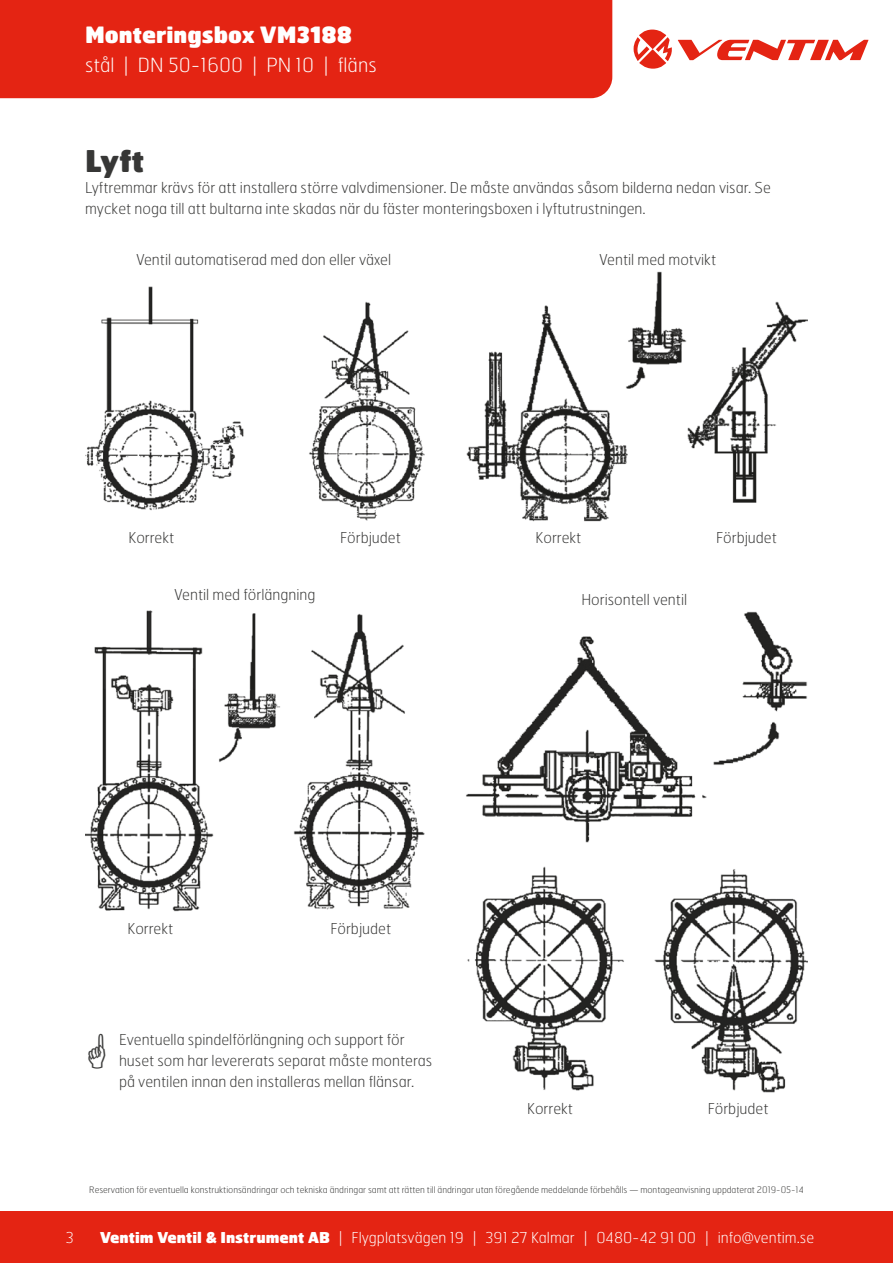
<style>
.page{position:relative;width:893px;height:1263px;background:#fff}
.page>*{position:absolute;margin:0;border:0;box-sizing:border-box;transform-origin:0 0}
.t1{font:900 30px "Hermes FB";color:#373736}
.t2{font:900 22.5px "Hermes FB";color:#fff}
.t3{font:100 19.5px "Hermes FB";color:#fff}
.t4{font:100 15px/21px "Hermes FB";color:#373736}
.t5{font:100 15px "Hermes FB";color:#fff}
.t6{font:100 9px "Hermes FB";color:#373736}
.s1{font-weight:900}
</style>
<div class="page">
<div style="left:0;top:1212px;width:893px;height:51px;background:#e42413"></div>
<div style="left:0;top:0;width:612px;height:98px;background:#e42413"></div>
<svg style="left:634px;top:30px;width:38px;height:39px"></svg>
<svg style="left:678px;top:40px;width:190px;height:20px"></svg>
<img style="left:85px;top:271px;width:723px;height:821px">
<svg style="left:89px;top:1033px;width:17px;height:35px"></svg>
<h2 class="t2" style="left:85px;top:20px;width:269px">Monteringsbox VM3188</h2>
<h3 class="t3" style="left:85px;top:52px;width:293px">stål | DN 50-1600 | PN 10 | fläns</h3>
<h1 class="t1" style="left:85px;top:141px;width:61px">Lyft</h1>
<p class="t4" style="left:85px;top:177px;width:687px">Lyftremmar krävs för att installera större valvdimensioner. De måste användas såsom bilderna nedan visar. Se mycket noga till att bultarna inte skadas när du fäster monteringsboxen i lyftutrustningen.</p>
<p class="t4" style="left:136px;top:249px;width:256px">Ventil automatiserad med don eller växel</p>
<p class="t4" style="left:599px;top:249px;width:118px">Ventil med motvikt</p>
<p class="t4" style="left:129px;top:527px;width:47px">Korrekt</p>
<p class="t4" style="left:340px;top:527px;width:62px">Förbjudet</p>
<p class="t4" style="left:536px;top:527px;width:47px">Korrekt</p>
<p class="t4" style="left:716px;top:527px;width:62px">Förbjudet</p>
<p class="t4" style="left:174px;top:583px;width:143px">Ventil med förlängning</p>
<p class="t4" style="left:581px;top:589px;width:107px">Horisontell ventil</p>
<p class="t4" style="left:128px;top:918px;width:47px">Korrekt</p>
<p class="t4" style="left:330px;top:918px;width:62px">Förbjudet</p>
<p class="t4" style="left:119px;top:1029px;width:315px">Eventuella spindelförlängning och support för huset som har levererats separat måste monteras på ventilen innan den installeras mellan flänsar.</p>
<p class="t4" style="left:527px;top:1098px;width:47px">Korrekt</p>
<p class="t4" style="left:708px;top:1098px;width:62px">Förbjudet</p>
<p class="t5" style="left:66px;top:1228px;width:9px">3</p>
<p class="t6" style="left:89px;top:1184px;width:716px">Reservation för eventuella konstruktionsändringar och tekniska ändringar samt att rätten till ändringar utan föregående meddelande förbehålls — montageanvisning uppdaterat 2019-05-14</p>
<p class="t5" style="left:100px;top:1228px;width:716px"><span class="s1">Ventim Ventil &amp; Instrument AB</span> | Flygplatsvägen 19 | 391 27 Kalmar | 0480-42 91 00 | info@ventim.se</p>
</div>
